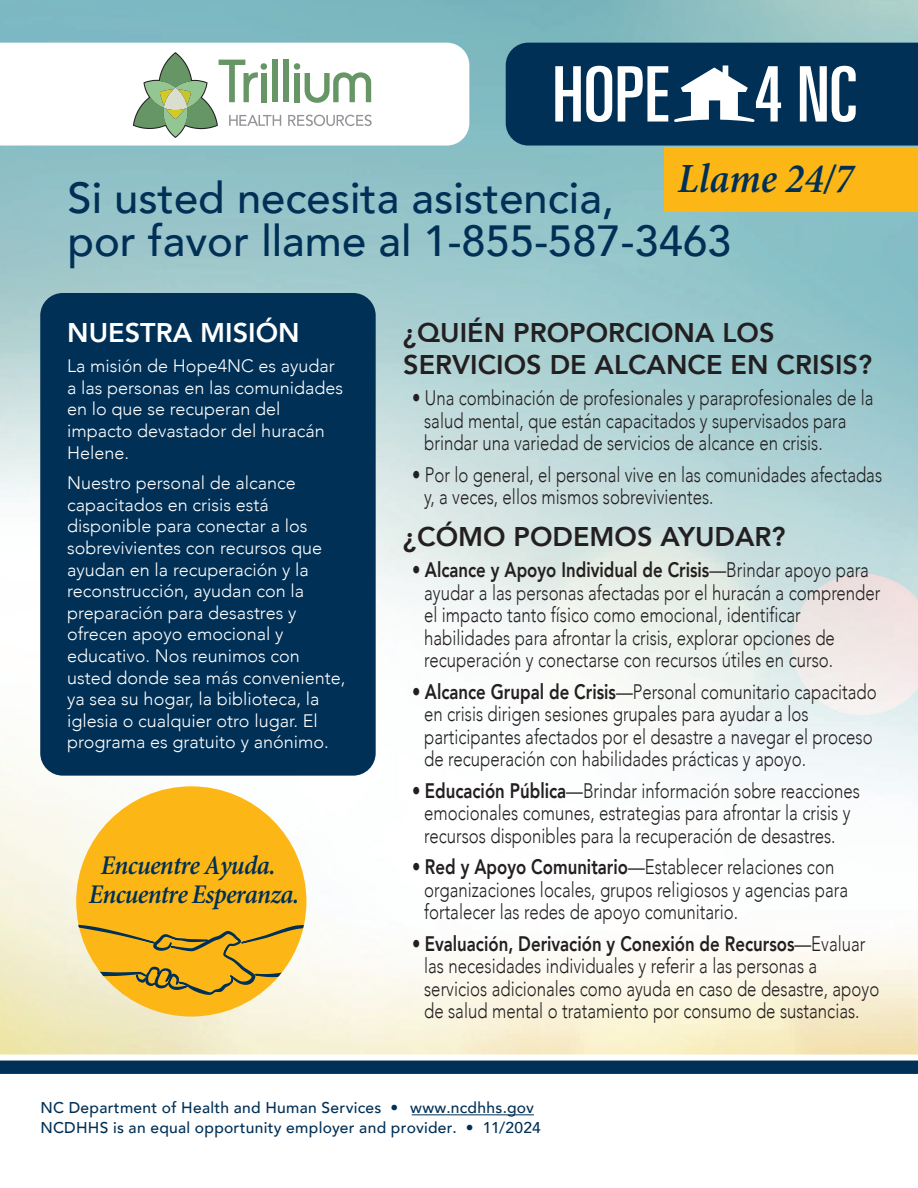
<style>
.page{position:relative;width:918px;height:1188px;background:#fff}
.page>*{position:absolute;margin:0;border:0;box-sizing:border-box;transform-origin:0 0}
.t1{font:500 43.5px/43.5px "Avenir";color:#003056}
.t2{font:italic 600 condensed 42px "Minion Pro";color:#003056}
.t3{font:italic 600 condensed 27.3px/28.5px "Minion Pro";letter-spacing:-.025em;color:#003056;text-align:center}
.t4{font:800 27px/32.4px "Avenir";color:#231f20}
.t5{font:800 27px "Avenir";color:#fff}
.t6{font:300 21px/22.5px "Avenir";color:#231f20;scale:.8 1}
.t7{font:300 18px/21.6px "Avenir";color:#fff}
.t8{font:500 15.6px/20.1px "Avenir";letter-spacing:.02em;color:#003056}
.s1{font-weight:800}
</style>
<div class="page">
<img style="left:0;top:0;width:918px;height:1055px">
<svg style="left:0;top:43px;width:469px;height:103px"></svg>
<div style="left:40px;top:293px;width:336px;height:483px;background:#003056;border-radius:22px"></div>
<svg style="left:288px;top:115px;width:84px;height:11px"></svg>
<svg style="left:132px;top:51px;width:149px;height:96px"></svg>
<div style="left:261px;top:73px;width:5px;height:29px;background:#669566"></div>
<div style="left:261px;top:63px;width:6px;height:7px;background:#669566;border-radius:50%"></div>
<div style="left:272px;top:60px;width:6px;height:42px;background:#669566"></div>
<div style="left:283px;top:60px;width:6px;height:42px;background:#669566"></div>
<div style="left:294px;top:73px;width:6px;height:29px;background:#669566"></div>
<div style="left:294px;top:63px;width:6px;height:7px;background:#669566;border-radius:50%"></div>
<svg style="left:305px;top:72px;width:66px;height:31px"></svg>
<div style="left:665px;top:147px;width:253px;height:64px;background:#fcb615"></div>
<svg style="left:506px;top:43px;width:412px;height:103px"></svg>
<svg style="left:0;top:1060px;width:918px;height:14px;background:#0a385d"></svg>
<hr style="left:412px;top:1115px;width:122px;height:1px;background:#003056">
<div style="left:76px;top:786px;width:230px;height:231px;background:#fcb615;border-radius:50%"></div>
<svg style="left:76px;top:924px;width:229px;height:72px"></svg>
<h2 class="t2" style="left:678px;top:150px;width:177px">Llame 24/7</h2>
<h1 class="t1" style="left:67px;top:173px;width:666px">Si usted necesita asistencia,<br>por favor llame al 1-855-587-3463</h1>
<p class="t5" style="left:67px;top:311px;width:234px">NUESTRA MISIÓN</p>
<p class="t7" style="left:67px;top:355px;width:277px">La misión de Hope4NC es ayudar a las personas en las comunidades en lo que se recuperan del impacto devastador del huracán<br>Helene.</p>
<p class="t7" style="left:67px;top:472px;width:280px">Nuestro personal de alcance capacitados en crisis está disponible para conectar a los sobrevivientes con recursos que ayudan en la recuperación y la reconstrucción, ayudan con la preparación para desastres y ofrecen apoyo emocional y educativo. Nos reunimos con usted donde sea más conveniente, ya sea su hogar, la biblioteca, la iglesia o cualquier otro lugar. El programa es gratuito y anónimo.</p>
<h3 class="t3" style="left:89px;top:851px;width:212px">Encuentre Ayuda.<br>Encuentre Esperanza.</h3>
<p class="t4" style="left:403px;top:316px;width:470px">¿QUIÉN PROPORCIONA LOS<br>SERVICIOS DE ALCANCE EN CRISIS?</p>
<p class="t6" style="left:424px;top:387px;width:563px;text-indent:-12px">• Una combinación de profesionales y paraprofesionales de la salud mental, que están capacitados y supervisados para brindar una variedad de servicios de alcance en crisis.</p>
<p class="t6" style="left:424px;top:463px;width:574px;text-indent:-12px">• Por lo general, el personal vive en las comunidades afectadas y, a veces, ellos mismos sobrevivientes.</p>
<p class="t4" style="left:403px;top:520px;width:384px">¿CÓMO PODEMOS AYUDAR?</p>
<p class="t6" style="left:424px;top:559px;width:572px;text-indent:-12px">• <span class="s1">Alcance y Apoyo Individual de Crisis</span>—Brindar apoyo para ayudar a las personas afectadas por el huracán a comprender el impacto tanto físico como emocional, identificar habilidades para afrontar la crisis, explorar opciones de recuperación y conectarse con recursos útiles en curso.</p>
<p class="t6" style="left:424px;top:680px;width:567px;text-indent:-12px">• <span class="s1">Alcance Grupal de Crisis</span>—Personal comunitario capacitado en crisis dirigen sesiones grupales para ayudar a los participantes afectados por el desastre a navegar el proceso de recuperación con habilidades prácticas y apoyo.</p>
<p class="t6" style="left:412px;top:779px;width:561px;text-align:center">• <span class="s1">Educación Pública</span>—Brindar información sobre reacciones emocionales comunes, estrategias para afrontar la crisis y recursos disponibles para la recuperación de desastres.</p>
<p class="t6" style="left:424px;top:856px;width:531px;text-indent:-12px">• <span class="s1">Red y Apoyo Comunitario</span>—Establecer relaciones con organizaciones locales, grupos religiosos y agencias para fortalecer las redes de apoyo comunitario.</p>
<p class="t6" style="left:424px;top:932px;width:570px;text-indent:-12px">• <span class="s1">Evaluación, Derivación y Conexión de Recursos</span>—Evaluar las necesidades individuales y referir a las personas a servicios adicionales como ayuda en caso de desastre, apoyo de salud mental o tratamiento por consumo de sustancias.</p>
<p class="t8" style="left:40px;top:1096px;width:502px">NC Department of Health and Human Services • www.ncdhhs.gov<br>NCDHHS is an equal opportunity employer and provider. • 11/2024</p>
</div>
